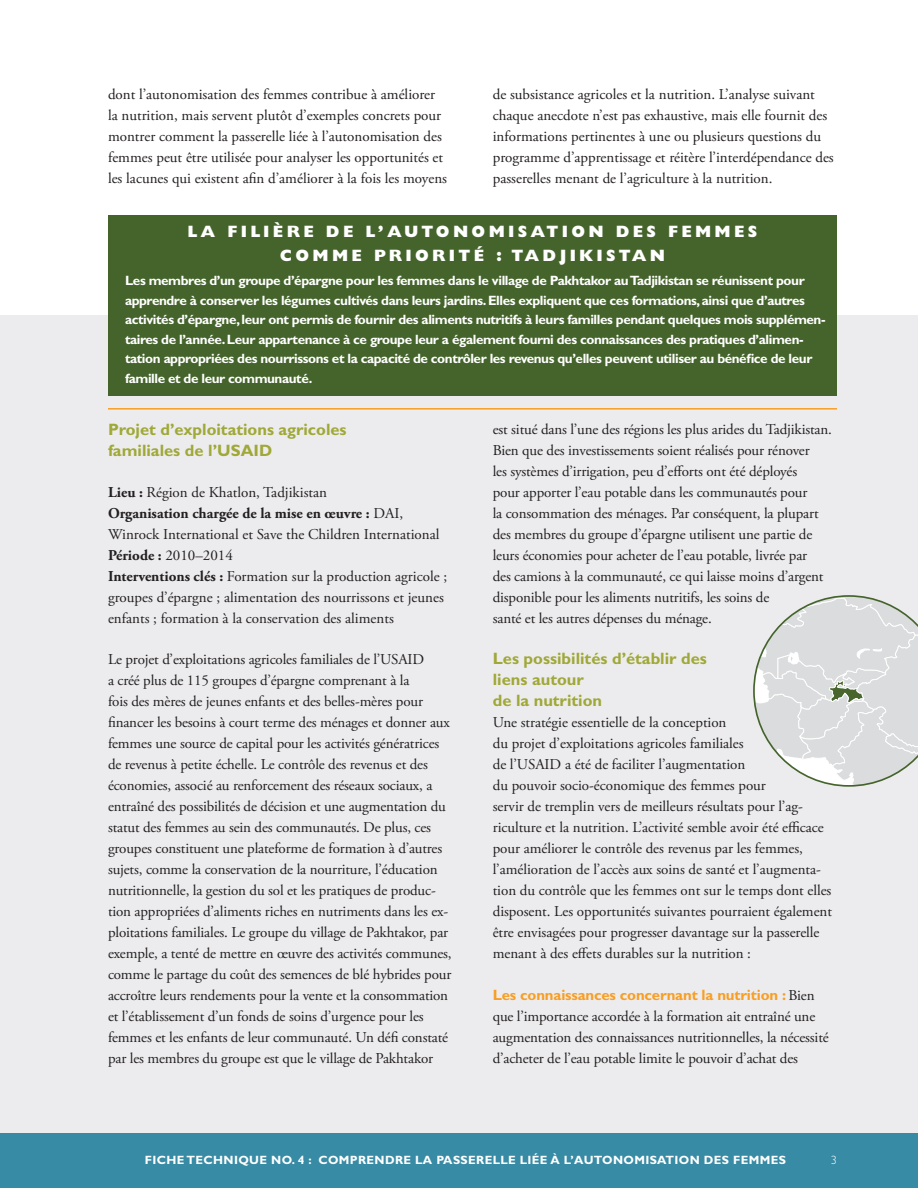
<style>
.page{position:relative;width:918px;height:1188px;background:#fff}
.page>*{position:absolute;margin:0;border:0;box-sizing:border-box;transform-origin:0 0}
.subhead_1{font:800 16.5px/24px "Gill Sans Std";letter-spacing:.2em;color:#fff;text-align:center}
.subhead_2{font:700 16.5px/21px "Gill Sans Std";color:#a0a837}
.body_text{font:700 16.5px/21px "Gill Sans Std";color:#a0a837}
.body_text-2{font:15px/21px "Adobe Garamond Pro";letter-spacing:-.005em;color:#231f20}
.vignette_heads{font:15px/21px "Adobe Garamond Pro";letter-spacing:-.01em;color:#231f20}
.vignette_heads-2{font:700 13.5px/19.5px "Gill Sans Std";letter-spacing:-.03em;color:#fff}
.t1{font:700 12px "Gill Sans Std";letter-spacing:.03em;color:#fff}
.t2{font:300 12px "Gill Sans Std";color:#fff}
.s1{font-weight:700}
.s2{font-family:"Gill Sans Std";font-weight:700;color:#f89e24}
</style>
<div class="page">
<div style="left:0;top:1133px;width:918px;height:55px;background:#388ba5"></div>
<div style="left:0;top:316px;width:918px;height:817px;background:#ececee"></div>
<div style="left:108px;top:215px;width:729px;height:181px;background:#45642c"></div>
<hr style="left:108px;top:408px;width:729px;height:2px;background:#f89e24">
<svg style="left:753px;top:595px;width:165px;height:192px"></svg>
<p class="body_text-2" style="left:108px;top:84px;width:341px">dont l’autonomisation des femmes contribue à améliorer la nutrition, mais servent plutôt d’exemples concrets pour montrer comment la passerelle liée à l’autonomisation des femmes peut être utilisée pour analyser les opportunités et les lacunes qui existent afin d’améliorer à la fois les moyens</p>
<p class="body_text-2" style="left:493px;top:84px;width:343px">de subsistance agricoles et la nutrition. L’analyse suivant chaque anecdote n’est pas exhaustive, mais elle fournit des informations pertinentes à une ou plusieurs questions du programme d’apprentissage et réitère l’interdépendance des passerelles menant de l’agriculture à la nutrition.</p>
<h1 class="subhead_1" style="left:188px;top:219px;width:571px">LA FILIÈRE DE L’AUTONOMISATION DES FEMMES<br>COMME PRIORITÉ : TADJIKISTAN</h1>
<p class="vignette_heads-2" style="left:125px;top:271px;width:702px">Les membres d’un groupe d’épargne pour les femmes dans le village de Pakhtakor au Tadjikistan se réunissent pour apprendre à conserver les légumes cultivés dans leurs jardins. Elles expliquent que ces formations, ainsi que d’autres activités d’épargne, leur ont permis de fournir des aliments nutritifs à leurs familles pendant quelques mois supplémen&shy;taires de l’année. Leur appartenance à ce groupe leur a également fourni des connaissances des pratiques d’alimen&shy;tation appropriées des nourrissons et la capacité de contrôler les revenus qu’elles peuvent utiliser au bénéfice de leur famille et de leur communauté.</p>
<p class="body_text" style="left:108px;top:419px;width:240px">Projet d’exploitations agricoles familiales de l’USAID</p>
<p class="body_text-2" style="left:108px;top:482px;width:341px"><span class="s1">Lieu :</span> Région de Khatlon, Tadjikistan<br><span class="s1">Organisation chargée de la mise en œuvre :</span> DAI, Winrock International et Save the Children International <span class="s1">Période :</span> 2010–2014<br><span class="s1">Interventions clés :</span> Formation sur la production agricole ; groupes d’épargne ; alimentation des nourrissons et jeunes enfants ; formation à la conservation des aliments</p>
<p class="vignette_heads" style="left:108px;top:649px;width:345px">Le projet d’exploitations agricoles familiales de l’USAID<br>a créé plus de 115 groupes d’épargne comprenant à la<br>fois des mères de jeunes enfants et des belles-mères pour financer les besoins à court terme des ménages et donner aux femmes une source de capital pour les activités génératrices de revenus à petite échelle. Le contrôle des revenus et des économies, associé au renforcement des réseaux sociaux, a entraîné des possibilités de décision et une augmentation du statut des femmes au sein des communautés. De plus, ces groupes constituent une plateforme de formation à d’autres sujets, comme la conservation de la nourriture, l’éducation nutritionnelle, la gestion du sol et les pratiques de produc&shy;tion appropriées d’aliments riches en nutriments dans les ex&shy;ploitations familiales. Le groupe du village de Pakhtakor, par exemple, a tenté de mettre en œuvre des activités communes, comme le partage du coût des semences de blé hybrides pour accroître leurs rendements pour la vente et la consommation et l’établissement d’un fonds de soins d’urgence pour les femmes et les enfants de leur communauté. Un défi constaté par les membres du groupe est que le village de Pakhtakor</p>
<p class="vignette_heads" style="left:493px;top:420px;width:341px">est situé dans l’une des régions les plus arides du Tadjikistan.<br>Bien que des investissements soient réalisés pour rénover<br>les systèmes d’irrigation, peu d’efforts ont été déployés<br>pour apporter l’eau potable dans les communautés pour<br>la consommation des ménages. Par conséquent, la plupart des membres du groupe d’épargne utilisent une partie de leurs économies pour acheter de l’eau potable, livrée par<br>des camions à la communauté, ce qui laisse moins d’argent disponible pour les aliments nutritifs, les soins de<br>santé et les autres dépenses du ménage.</p>
<h3 class="subhead_2" style="left:493px;top:648px;width:216px">Les possibilités d’établir des liens autour<br>de la nutrition</h3>
<p class="body_text-2" style="left:493px;top:713px;width:341px">Une stratégie essentielle de la conception<br>du projet d’exploitations agricoles familiales<br>de l’USAID a été de faciliter l’augmentation<br>du pouvoir socio-économique des femmes pour<br>servir de tremplin vers de meilleurs résultats pour l’ag&shy;riculture et la nutrition. L’activité semble avoir été efficace pour améliorer le contrôle des revenus par les femmes, l’amélioration de l’accès aux soins de santé et l’augmenta&shy;tion du contrôle que les femmes ont sur le temps dont elles disposent. Les opportunités suivantes pourraient également être envisagées pour progresser davantage sur la passerelle menant à des effets durables sur la nutrition :</p>
<p class="body_text-2" style="left:493px;top:985px;width:338px"><span class="s2">Les connaissances concernant la nutrition :</span> Bien que l’importance accordée à la formation ait entraîné une augmentation des connaissances nutritionnelles, la nécessité d’acheter de l’eau potable limite le pouvoir d’achat des</p>
<p class="t1" style="left:145px;top:1153px;width:643px">FICHE TECHNIQUE NO. 4 : COMPRENDRE LA PASSERELLE LIÉE À L’AUTONOMISATION DES FEMMES</p>
<p class="t2" style="left:831px;top:1153px;width:7px">3</p>
</div>
